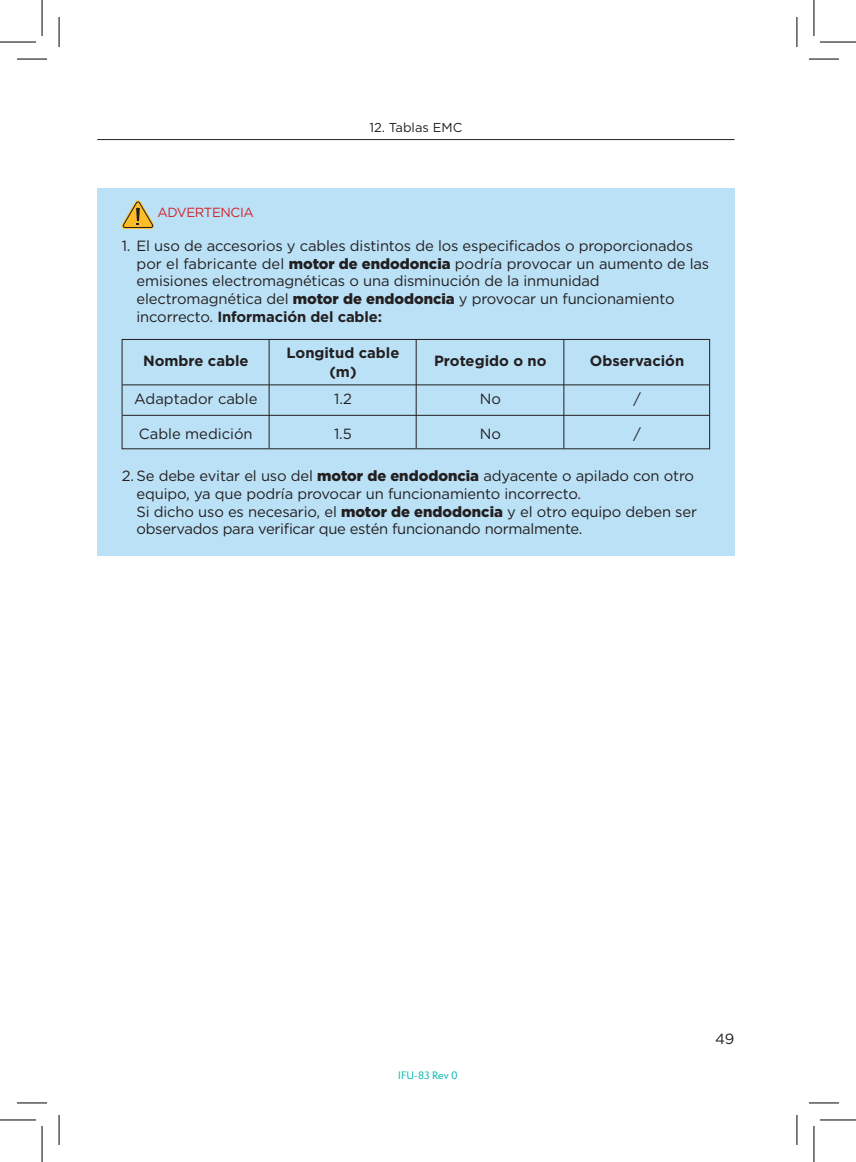
<style>
.page{position:relative;width:856px;height:1162px;background:#fff}
.page>*{position:absolute;margin:0;border:0;box-sizing:border-box;transform-origin:0 0}
._1_TÍTULO{font:14.8px/17.8px "Gotham";letter-spacing:-.01em;color:#231f20}
.t1{font:700 14.8px "Gotham";color:#231f20}
.t2{font:13.2px "Gotham";letter-spacing:-.03em;color:#d1232a}
.t3{font:13px "Gotham";color:#231f20}
.t4{font:500 10px "Semplicita Pro";color:#10bab2}
.s1{font-weight:900}
.s2{font-weight:700}
</style>
<div class="page">
<hr style="left:97px;top:139px;width:637px;height:1px;background:#231f20">
<div style="left:97px;top:188px;width:637px;height:367px;background:#bbe1f6"></div>
<div style="left:122px;top:339px;width:587px;height:110px;border:1px solid #231f20"></div>
<hr style="left:268px;top:339px;width:1px;height:109px;background:#231f20">
<hr style="left:415px;top:339px;width:1px;height:109px;background:#231f20">
<hr style="left:563px;top:339px;width:1px;height:109px;background:#231f20">
<hr style="left:122px;top:384px;width:586px;height:1px;background:#231f20">
<hr style="left:122px;top:415px;width:586px;height:1px;background:#231f20">
<svg style="left:121px;top:200px;width:33px;height:29px"></svg>
<hr style="left:17px;top:59px;width:30px;height:1px;background:#000">
<hr style="left:808px;top:59px;width:30px;height:1px;background:#000">
<hr style="left:17px;top:1102px;width:30px;height:1px;background:#000">
<hr style="left:808px;top:1102px;width:30px;height:1px;background:#000">
<hr style="left:59px;top:17px;width:1px;height:30px;background:#000">
<hr style="left:59px;top:1114px;width:1px;height:30px;background:#000">
<hr style="left:796px;top:17px;width:1px;height:30px;background:#000">
<hr style="left:796px;top:1114px;width:1px;height:30px;background:#000">
<hr style="left:0;top:42px;width:36px;height:1px;background:#000">
<hr style="left:819px;top:42px;width:36px;height:1px;background:#000">
<hr style="left:0;top:1119px;width:36px;height:1px;background:#000">
<hr style="left:819px;top:1119px;width:36px;height:1px;background:#000">
<hr style="left:42px;top:0;width:1px;height:36px;background:#000">
<hr style="left:42px;top:1125px;width:1px;height:36px;background:#000">
<hr style="left:813px;top:0;width:1px;height:36px;background:#000">
<hr style="left:813px;top:1125px;width:1px;height:36px;background:#000">
<p class="t2" style="left:157px;top:205px;width:98px">ADVERTENCIA</p>
<p class="t3" style="left:369px;top:120px;width:94px">12. Tablas EMC</p>
<p class="_1_TÍTULO" style="left:136px;top:236px;width:574px;text-indent:-15px">1. El uso de accesorios y cables distintos de los especificados o proporcionados por el fabricante del <span class="s1">motor de endodoncia</span> podría provocar un aumento de las emisiones electromagnéticas o una disminución de la inmunidad electromagnética del <span class="s1">motor de endodoncia</span> y provocar un funcionamiento incorrecto. <span class="s2">Información del cable:</span></p>
<p class="t1" style="left:143px;top:350px;width:107px">Nombre cable</p>
<p class="t1" style="left:286px;top:343px;width:114px">Longitud cable</p>
<p class="t1" style="left:329px;top:362px;width:29px">(m)</p>
<p class="_1_TÍTULO" style="left:134px;top:389px;width:125px">Adaptador cable</p>
<p class="_1_TÍTULO" style="left:139px;top:424px;width:115px">Cable medición</p>
<p class="_1_TÍTULO" style="left:334px;top:389px;width:19px">1.2</p>
<p class="_1_TÍTULO" style="left:334px;top:424px;width:19px">1.5</p>
<p class="t1" style="left:434px;top:350px;width:114px">Protegido o no</p>
<p class="t1" style="left:589px;top:350px;width:96px">Observación</p>
<p class="_1_TÍTULO" style="left:479px;top:389px;width:23px">No</p>
<p class="_1_TÍTULO" style="left:479px;top:424px;width:23px">No</p>
<p class="_1_TÍTULO" style="left:633px;top:389px;width:9px">/</p>
<p class="_1_TÍTULO" style="left:633px;top:424px;width:9px">/</p>
<p class="_1_TÍTULO" style="left:136px;top:467px;width:561px;text-indent:-15px">2. Se debe evitar el uso del <span class="s1">motor de endodoncia</span> adyacente o apilado con otro equipo, ya que podría provocar un funcionamiento incorrecto.<br>Si dicho uso es necesario, el <span class="s1">motor de endodoncia</span> y el otro equipo deben ser observados para verificar que estén funcionando normalmente.</p>
<p class="t4" style="left:398px;top:1068px;width:61px">IFU-83 Rev 0</p>
<p class="_1_TÍTULO" style="left:714px;top:1029px;width:21px">49</p>
</div>
